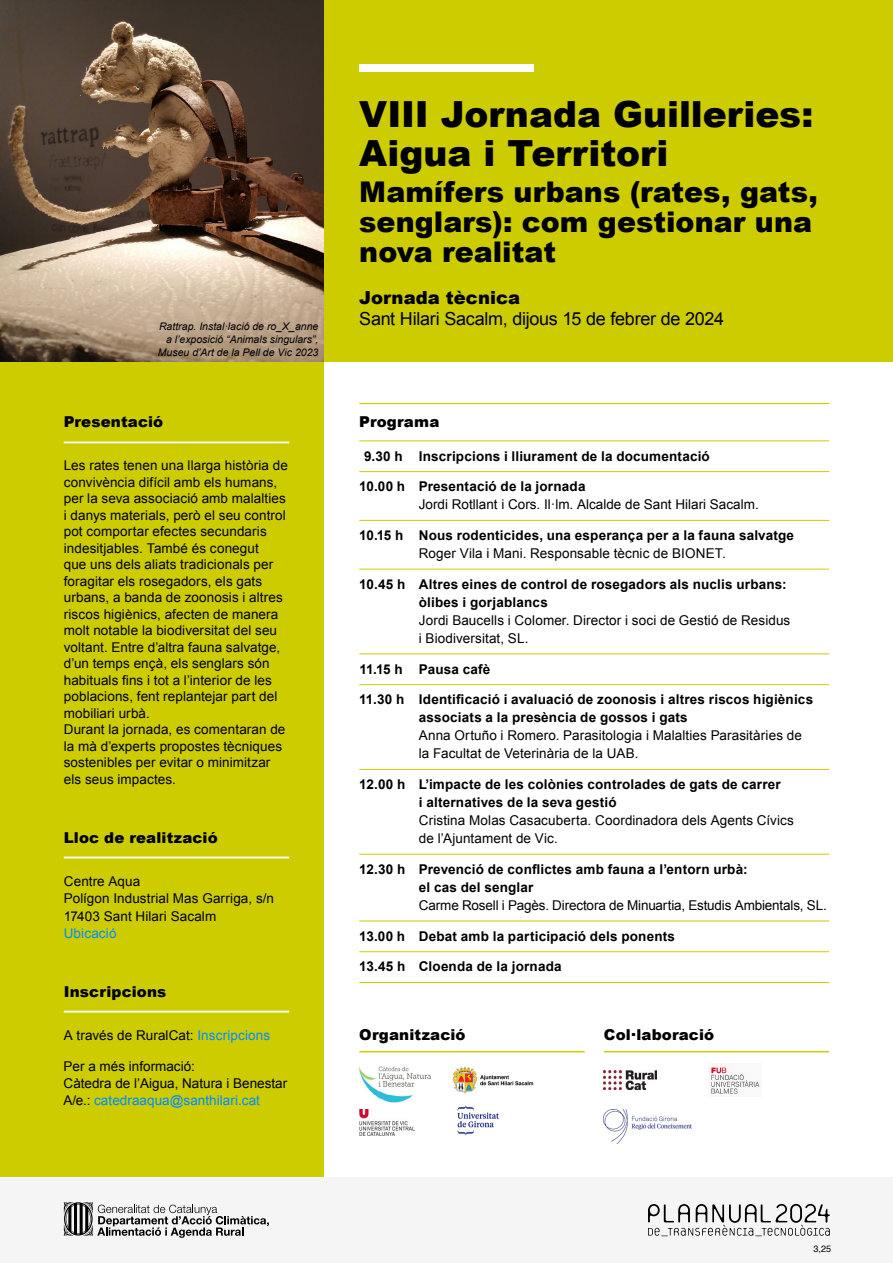
<style>
.page{position:relative;width:893px;height:1263px;background:#fff}
.page>*{position:absolute;margin:0;border:0;box-sizing:border-box;transform-origin:0 0}
.t1{font:900 36px/39px "Arial";color:#000}
.t2{font:900 28.5px/30px "Arial";color:#000}
.t3{font:18px "Arial";letter-spacing:-.015em;color:#000}
.t4{font:900 18px "Arial";letter-spacing:.005em;color:#000}
.t5{font:900 15px "Arial";letter-spacing:.01em;color:#000}
.P1{font:700 13.5px/18px "Arial";letter-spacing:.015em;color:#000}
.P4{font:13.5px/16.5px "Arial";letter-spacing:.005em;color:#000}
.P1-2{font:13.5px/18px "Arial";color:#000}
.P4-2{font:13.5px "Arial";letter-spacing:.01em;color:#008cff}
.t6{font:italic 10.5px/12.6px "Arial";color:#000;text-align:right}
.t7{font:9px "Helvetica";color:#000}
.s1{color:#008cff}
.s2{font-weight:700}
.s3{font-weight:400}
</style>
<div class="page">
<div style="left:0;top:361px;width:323px;height:817px;background:#cc0"></div>
<div style="left:323px;top:0;width:570px;height:361px;background:#cc0"></div>
<div style="left:0;top:1178px;width:893px;height:85px;background:#f5f5f5"></div>
<hr style="left:359px;top:403px;width:470px;height:1px;background:#cc0">
<hr style="left:359px;top:440px;width:470px;height:1px;background:#cc0">
<hr style="left:359px;top:471px;width:470px;height:1px;background:#cc0">
<hr style="left:359px;top:520px;width:470px;height:1px;background:#cc0">
<hr style="left:359px;top:569px;width:470px;height:1px;background:#cc0">
<hr style="left:359px;top:653px;width:470px;height:1px;background:#cc0">
<hr style="left:359px;top:684px;width:470px;height:1px;background:#cc0">
<hr style="left:359px;top:769px;width:470px;height:1px;background:#cc0">
<hr style="left:359px;top:854px;width:470px;height:1px;background:#cc0">
<hr style="left:359px;top:920px;width:470px;height:1px;background:#cc0">
<hr style="left:359px;top:951px;width:470px;height:1px;background:#cc0">
<hr style="left:359px;top:982px;width:470px;height:1px;background:#cc0">
<svg style="left:648px;top:1204px;width:182px;height:32px"></svg>
<svg style="left:64px;top:1202px;width:205px;height:36px"></svg>
<div style="left:359px;top:64px;width:175px;height:7px;background:#fff"></div>
<hr style="left:64px;top:441px;width:225px;height:2px;background:#fff">
<hr style="left:64px;top:857px;width:225px;height:1px;background:#fff">
<hr style="left:64px;top:1011px;width:225px;height:1px;background:#fff">
<hr style="left:359px;top:1051px;width:226px;height:1px;background:#cc0">
<hr style="left:604px;top:1051px;width:225px;height:1px;background:#cc0">
<img style="left:0;top:0;width:323px;height:361px">
<img style="left:453px;top:1066px;width:81px;height:28px">
<img style="left:359px;top:1066px;width:72px;height:37px">
<img style="left:359px;top:1109px;width:56px;height:26px">
<img style="left:457px;top:1106px;width:42px;height:29px">
<img style="left:708px;top:1067px;width:52px;height:27px">
<img style="left:603px;top:1109px;width:88px;height:34px">
<img style="left:603px;top:1071px;width:54px;height:18px">
<p class="t6" style="left:158px;top:321px;width:162px">Rattrap. Instal·lació de ro_X_anne a l’exposició “Animals singulars”,<br>Museu d’Art de la Pell de Vic 2023</p>
<h6 class="t5" style="left:64px;top:411px;width:101px">Presentació</h6>
<p class="P4" style="left:64px;top:457px;width:226px">Les rates tenen una llarga història de convivència difícil amb els humans, per la seva associació amb malalties i danys materials, però el seu control pot comportar efectes secundaris indesitjables. També és conegut<br>que uns dels aliats tradicionals per foragitar els rosegadors, els gats urbans, a banda de zoonosis i altres riscos higiènics, afecten de manera molt notable la biodiversitat del seu voltant. Entre d’altra fauna salvatge, d’un temps ençà, els senglars són habituals fins i tot a l’interior de les poblacions, fent replantejar part del mobiliari urbà.</p>
<p class="P4" style="left:64px;top:721px;width:223px">Durant la jornada, es comentaran de la mà d’experts propostes tècniques sostenibles per evitar o minimitzar els seus impactes.</p>
<h6 class="t5" style="left:64px;top:826px;width:155px">Lloc de realització</h6>
<p class="P4" style="left:64px;top:873px;width:78px">Centre Aqua</p>
<p class="P4" style="left:64px;top:890px;width:212px">Polígon Industrial Mas Garriga, s/n</p>
<p class="P4" style="left:64px;top:908px;width:154px">17403 Sant Hilari Sacalm</p>
<p class="P4-2" style="left:64px;top:924px;width:54px">Ubicació</p>
<h6 class="t5" style="left:64px;top:980px;width:104px">Inscripcions</h6>
<p class="P4" style="left:64px;top:1027px;width:208px">A través de RuralCat: <span class="s1">Inscripcions</span></p>
<p class="P4" style="left:64px;top:1058px;width:225px;line-height:17.2px">Per a més informació:<br>Càtedra de l’Aigua, Natura i Benestar<br>A/e.: <span class="s1">catedraaqua@santhilari.cat</span></p>
<h1 class="t1" style="left:359px;top:93px;width:455px">VIII Jornada Guilleries:<br>Aigua i Territori</h1>
<h1 class="t2" style="left:359px;top:176px;width:460px">Mamífers urbans (rates, gats, senglars): com gestionar una nova realitat</h1>
<h2 class="t4" style="left:359px;top:285px;width:162px">Jornada tècnica</h2>
<h3 class="t3" style="left:359px;top:307px;width:366px">Sant Hilari Sacalm, dijous 15 de febrer de 2024</h3>
<h4 class="t5" style="left:359px;top:411px;width:82px">Programa</h4>
<p class="P1" style="left:364px;top:447px;width:347px">9.30 h Inscripcions i lliurament de la documentació</p>
<p class="P1-2" style="left:419px;top:478px;width:341px;text-indent:-60px"><span class="s2">10.00 h Presentació de la jornada<br></span>Jordi Rotllant i Cors. Il·lm. Alcalde de Sant Hilari Sacalm.</p>
<p class="P1" style="left:419px;top:527px;width:377px;text-indent:-60px">10.15 h Nous rodenticides, una esperança per a la fauna salvatge<br><span class="s3">Roger Vila i Mani. Responsable tècnic de BIONET.</span></p>
<p class="P1" style="left:419px;top:575px;width:373px;text-indent:-60px">10.45 h Altres eines de control de rosegadors als nuclis urbans: òlibes i gorjablancs<br><span class="s3">Jordi Baucells i Colomer. Director i soci de Gestió de Residus i Biodiversitat, SL.</span></p>
<p class="P1" style="left:359px;top:660px;width:132px">11.15 h Pausa cafè</p>
<p class="P1" style="left:419px;top:691px;width:396px;text-indent:-60px">11.30 h Identificació i avaluació de zoonosis i altres riscos higiènics associats a la presència de gossos i gats<br><span class="s3">Anna Ortuño i Romero. Parasitologia i Malalties Parasitàries de la Facultat de Veterinària de la UAB.</span></p>
<p class="P1" style="left:419px;top:776px;width:377px;text-indent:-60px">12.00 h L’impacte de les colònies controlades de gats de carrer<br>i alternatives de la seva gestió<br><span class="s3">Cristina Molas Casacuberta. Coordinadora dels Agents Cívics de l’Ajuntament de Vic.</span></p>
<p class="P1" style="left:419px;top:860px;width:410px;text-indent:-60px">12.30 h Prevenció de conflictes amb fauna a l’entorn urbà:<br>el cas del senglar<br><span class="s3">Carme Rosell i Pagès. Directora de Minuartia, Estudis Ambientals, SL.</span></p>
<p class="P1" style="left:359px;top:927px;width:317px">13.00 h Debat amb la participació dels ponents</p>
<p class="P1" style="left:359px;top:958px;width:204px">13.45 h Cloenda de la jornada</p>
<h5 class="t5" style="left:359px;top:1024px;width:108px">Organització</h5>
<h5 class="t5" style="left:604px;top:1024px;width:112px">Col·laboració</h5>
<p class="t7" style="left:814px;top:1244px;width:19px">3,25</p>
</div>
